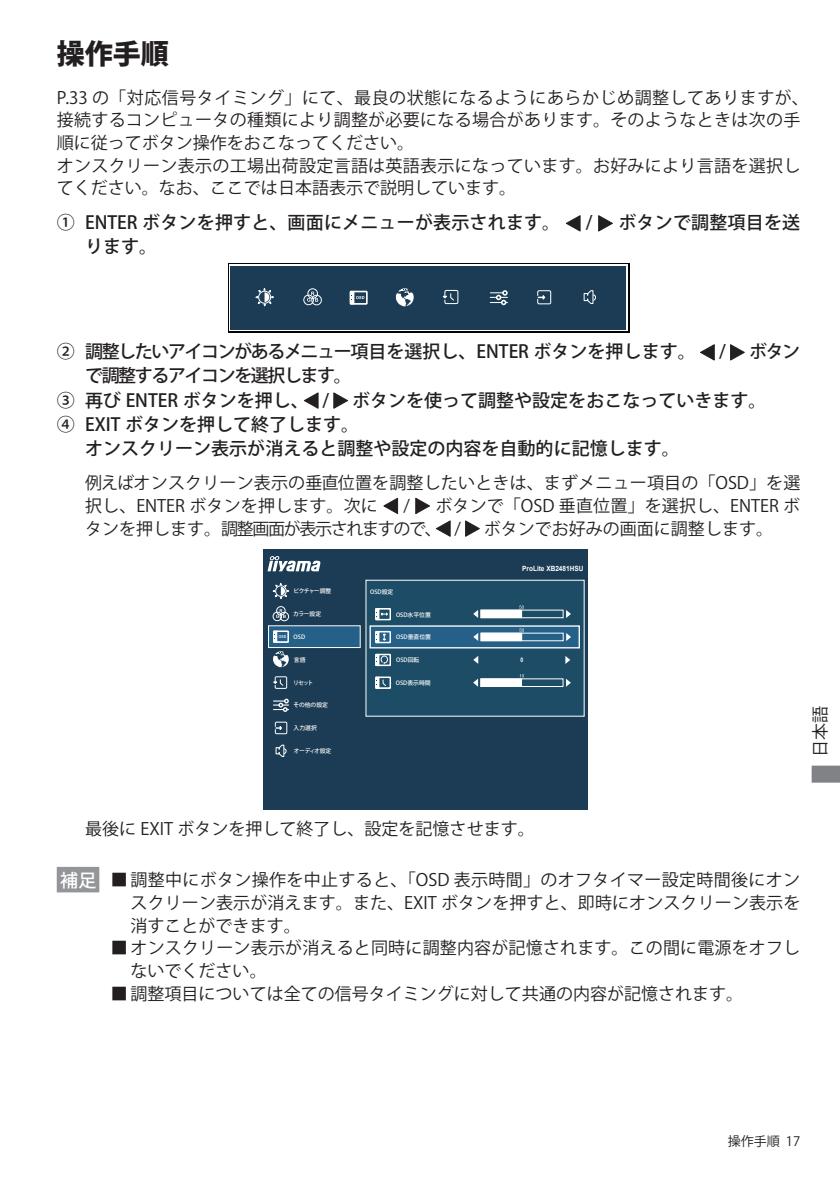
<style>
.page{position:relative;width:840px;height:1191px;background:#fff}
.page>*{position:absolute;margin:0;border:0;box-sizing:border-box;transform-origin:0 0}
.t1{font:800 28px "Koz Go Pro";color:#231f20}
.t2{font:500 18px "Koz Go Pro";color:#231f20}
.t3{font:500 18px "Koz Go Pro";letter-spacing:-.04em;color:#231f20}
.t4{font:500 18px/24px "Koz Go Pro";letter-spacing:-.08em;color:#231f20}
.t5{font:500 18px "Koz Go Pro";color:#fff}
.t6{font:17px/22.6px "Koz Go Pro";letter-spacing:.005em;color:#231f20}
.t7{font:13px "Koz Go Pro";color:#231f20}
.t8{font:700 7.2px "Arial";color:#fff;scale:.9 1}
.t9{font:700 6.2px "Arial";color:#fff;scale:.8 1}
.t10{font:500 5.8px "Koz Go Pro";color:#fff}
.t11{font:500 5.8px "Koz Go Pro";letter-spacing:-.11em;color:#fff}
.t12{font:500 5.8px "Koz Go Pro";letter-spacing:-.055em;color:#fff}
</style>
<div class="page">
<svg style="left:811px;top:765px;width:28px;height:17px"></svg>
<svg style="left:566px;top:215px;width:14px;height:16px"></svg>
<svg style="left:598px;top:215px;width:14px;height:16px"></svg>
<svg style="left:700px;top:344px;width:14px;height:16px"></svg>
<svg style="left:730px;top:344px;width:14px;height:16px"></svg>
<svg style="left:304px;top:392px;width:14px;height:17px"></svg>
<svg style="left:333px;top:392px;width:15px;height:17px"></svg>
<svg style="left:383px;top:498px;width:15px;height:16px"></svg>
<svg style="left:415px;top:498px;width:15px;height:16px"></svg>
<svg style="left:436px;top:520px;width:14px;height:17px"></svg>
<svg style="left:465px;top:520px;width:14px;height:17px"></svg>
<div style="left:57px;top:867px;width:42px;height:25px;background:#939598"></div>
<div style="left:228px;top:263px;width:400px;height:70px;background:#030303"></div>
<div style="left:229px;top:264px;width:398px;height:67px;background:linear-gradient(to bottom,#1b3c54,#1b3c54)"></div>
<div style="left:230px;top:266px;width:395px;height:63px;background:#1b3c54"></div>
<svg style="left:255px;top:288px;width:19px;height:18px"></svg>
<div style="left:307px;top:288px;width:10px;height:11px;border:1px solid #fff;border-radius:50%"></div>
<div style="left:303px;top:295px;width:10px;height:10px;border:1px solid #fff;border-radius:50%"></div>
<div style="left:311px;top:295px;width:10px;height:10px;border:1px solid #fff;border-radius:50%"></div>
<svg style="left:307px;top:292px;width:11px;height:10px"></svg>
<div style="left:537px;top:290px;width:14px;height:14px;border:1px solid #fff"></div>
<svg style="left:538px;top:295px;width:7px;height:4px"></svg>
<svg style="left:583px;top:290px;width:13px;height:14px"></svg>
<svg style="left:395px;top:288px;width:18px;height:18px"></svg>
<div style="left:444px;top:290px;width:14px;height:14px;border:1px solid #fff"></div>
<svg style="left:442px;top:293px;width:12px;height:8px"></svg>
<div style="left:349px;top:291px;width:18px;height:14px;border:1px solid #fff"></div>
<svg style="left:350px;top:291px;width:14px;height:13px"></svg>
<svg style="left:490px;top:290px;width:17px;height:15px"></svg>
<div style="left:262px;top:549px;width:325px;height:261px;background:#1b3c54"></div>
<div style="left:366px;top:580px;width:218px;height:136px;background:#1d4c67"></div>
<svg style="left:267px;top:556px;width:53px;height:15px"></svg>
<div style="left:480px;top:610px;width:41px;height:7px;background:#fff"></div>
<div style="left:480px;top:609px;width:83px;height:9px;border:1px solid #fff"></div>
<svg style="left:473px;top:610px;width:5px;height:8px"></svg>
<svg style="left:566px;top:610px;width:4px;height:8px"></svg>
<svg style="left:519px;top:605px;width:4px;height:4px"></svg>
<div style="left:480px;top:679px;width:41px;height:7px;background:#fff"></div>
<div style="left:480px;top:678px;width:83px;height:9px;border:1px solid #fff"></div>
<svg style="left:473px;top:678px;width:5px;height:8px"></svg>
<svg style="left:566px;top:678px;width:4px;height:9px"></svg>
<div style="left:375px;top:608px;width:16px;height:12px;border:1px solid #fff"></div>
<svg style="left:375px;top:608px;width:12px;height:12px"></svg>
<div style="left:375px;top:654px;width:16px;height:12px;border:1px solid #fff"></div>
<svg style="left:375px;top:654px;width:13px;height:11px"></svg>
<div style="left:375px;top:676px;width:16px;height:13px;border:1px solid #fff"></div>
<svg style="left:375px;top:677px;width:11px;height:11px"></svg>
<div style="left:268px;top:626px;width:92px;height:21px;background:#246087"></div>
<div style="left:268px;top:625px;width:92px;height:23px;border:1px solid #fff"></div>
<svg style="left:272px;top:583px;width:17px;height:16px"></svg>
<svg style="left:273px;top:698px;width:16px;height:14px"></svg>
<div style="left:276px;top:606px;width:9px;height:9px;border:1px solid #fff;border-radius:50%"></div>
<div style="left:273px;top:612px;width:8px;height:9px;border:1px solid #fff;border-radius:50%"></div>
<div style="left:280px;top:612px;width:8px;height:9px;border:1px solid #fff;border-radius:50%"></div>
<svg style="left:276px;top:609px;width:9px;height:9px"></svg>
<div style="left:273px;top:630px;width:16px;height:13px;border:1px solid #fff"></div>
<div style="left:273px;top:631px;width:4px;height:11px;border:1px solid #fff"></div>
<svg style="left:274px;top:631px;width:12px;height:11px"></svg>
<svg style="left:273px;top:651px;width:15px;height:16px"></svg>
<div style="left:274px;top:676px;width:13px;height:13px;border:1px solid #fff"></div>
<svg style="left:273px;top:679px;width:11px;height:7px"></svg>
<div style="left:275px;top:721px;width:12px;height:13px;border:1px solid #fff"></div>
<svg style="left:276px;top:726px;width:6px;height:4px"></svg>
<svg style="left:275px;top:744px;width:12px;height:13px"></svg>
<div style="left:370px;top:626px;width:209px;height:22px;background:#246087"></div>
<div style="left:369px;top:625px;width:210px;height:23px;border:1px solid #fff"></div>
<div style="left:481px;top:633px;width:40px;height:7px;background:#fff"></div>
<div style="left:480px;top:633px;width:42px;height:8px;border:1px solid #fff"></div>
<div style="left:480px;top:633px;width:83px;height:8px;border:1px solid #fff"></div>
<svg style="left:473px;top:633px;width:5px;height:8px"></svg>
<svg style="left:566px;top:633px;width:4px;height:8px"></svg>
<svg style="left:519px;top:628px;width:4px;height:4px"></svg>
<div style="left:375px;top:631px;width:16px;height:12px;border:1px solid #fff"></div>
<svg style="left:375px;top:631px;width:10px;height:11px"></svg>
<svg style="left:473px;top:656px;width:5px;height:8px"></svg>
<svg style="left:565px;top:656px;width:5px;height:8px"></svg>
<h1 class="t1" style="left:57px;top:36px;width:113px">操作手順</h1>
<p class="t6" style="left:57px;top:87px;width:753px">P.33 の「対応信号タイミング」にて、最良の状態になるようにあらかじめ調整してありますが、接続するコンピュータの種類により調整が必要になる場合があります。そのようなときは次の手順に従ってボタン操作をおこなってください。<br>オンスクリーン表示の工場出荷設定言語は英語表示になっています。お好みにより言語を選択してください。なお、ここでは日本語表示で説明しています。</p>
<p class="t2" style="left:57px;top:211px;width:504px">① ENTER ボタンを押すと、画面にメニューが表示されます。</p>
<p class="t2" style="left:585px;top:211px;width:8px">/</p>
<p class="t2" style="left:618px;top:211px;width:183px">ボタンで調整項目を送</p>
<p class="t2" style="left:85px;top:235px;width:73px">ります。</p>
<p class="t3" style="left:57px;top:340px;width:640px">② 調整したいアイコンがあるメニュー項目を選択し、ENTER ボタンを押します。</p>
<p class="t2" style="left:718px;top:340px;width:8px">/</p>
<p class="t2" style="left:748px;top:340px;width:53px">ボタン</p>
<p class="t4" style="left:57px;top:365px;width:296px;text-indent:28px">で調整するアイコンを選択します。<br>③ 再び ENTER ボタンを押し、 /</p>
<p class="t2" style="left:352px;top:388px;width:415px">ボタンを使って調整や設定をおこなっていきます。</p>
<p class="t2" style="left:57px;top:412px;width:304px">④ EXIT ボタンを押して終了します。</p>
<p class="t2" style="left:85px;top:436px;width:595px">オンスクリーン表示が消えると調整や設定の内容を自動的に記憶します。</p>
<p class="t6" style="left:85px;top:472px;width:716px">例えばオンスクリーン表示の垂直位置を調整したいときは、まずメニュー項目の「OSD」を選択し、ENTER ボタンを押します。次に</p>
<p class="t6" style="left:85px;top:495px;width:716px;text-indent:350px">ボタンで「OSD 垂直位置」を選択し、ENTER ボタンを押します。調整画面が表示されますので、 /</p>
<p class="t6" style="left:403px;top:495px;width:8px">/</p>
<p class="t6" style="left:483px;top:517px;width:290px">ボタンでお好みの画面に調整します。</p>
<p class="t8" style="left:522px;top:564px;width:69px">ProLite XB2481HSU</p>
<p class="t11" style="left:293px;top:587px;width:39px">ピクチャー調整</p>
<p class="t10" style="left:293px;top:610px;width:29px">カラー設定</p>
<p class="t10" style="left:293px;top:633px;width:13px">OSD</p>
<p class="t10" style="left:370px;top:587px;width:25px">OSD設定</p>
<p class="t10" style="left:396px;top:611px;width:36px">OSD水平位置</p>
<p class="t10" style="left:396px;top:633px;width:36px">OSD垂直位置</p>
<p class="t10" style="left:294px;top:656px;width:13px">言語</p>
<p class="t10" style="left:396px;top:656px;width:25px">OSD回転</p>
<p class="t9" style="left:520px;top:656px;width:5px">0</p>
<p class="t10" style="left:293px;top:678px;width:22px">リセット</p>
<p class="t10" style="left:395px;top:679px;width:36px">OSD表示時間</p>
<p class="t10" style="left:293px;top:701px;width:36px">その他の設定</p>
<p class="t10" style="left:293px;top:724px;width:25px">入力選択</p>
<p class="t12" style="left:293px;top:747px;width:39px">オーディオ設定</p>
<p class="t6" style="left:809px;top:757px;width:52px;rotate:-90deg">日本語</p>
<p class="t6" style="left:85px;top:818px;width:451px">最後に EXIT ボタンを押して終了し、設定を記憶させます。</p>
<p class="t6" style="left:130px;top:869px;width:671px;text-align:justify;text-indent:-20px">■ 調整中にボタン操作を中止すると、「OSD 表示時間」のオフタイマー設定時間後にオンスクリーン表示が消えます。また、EXIT ボタンを押すと、即時にオンスクリーン表示を消すことができます。</p>
<p class="t6" style="left:130px;top:937px;width:670px;text-indent:-20px">■ オンスクリーン表示が消えると同時に調整内容が記憶されます。この間に電源をオフしないでください。</p>
<p class="t6" style="left:111px;top:982px;width:633px">■ 調整項目については全ての信号タイミングに対して共通の内容が記憶されます。</p>
<p class="t5" style="left:60px;top:868px;width:38px">補足</p>
<p class="t7" style="left:727px;top:1132px;width:74px">操作手順 17</p>
</div>
